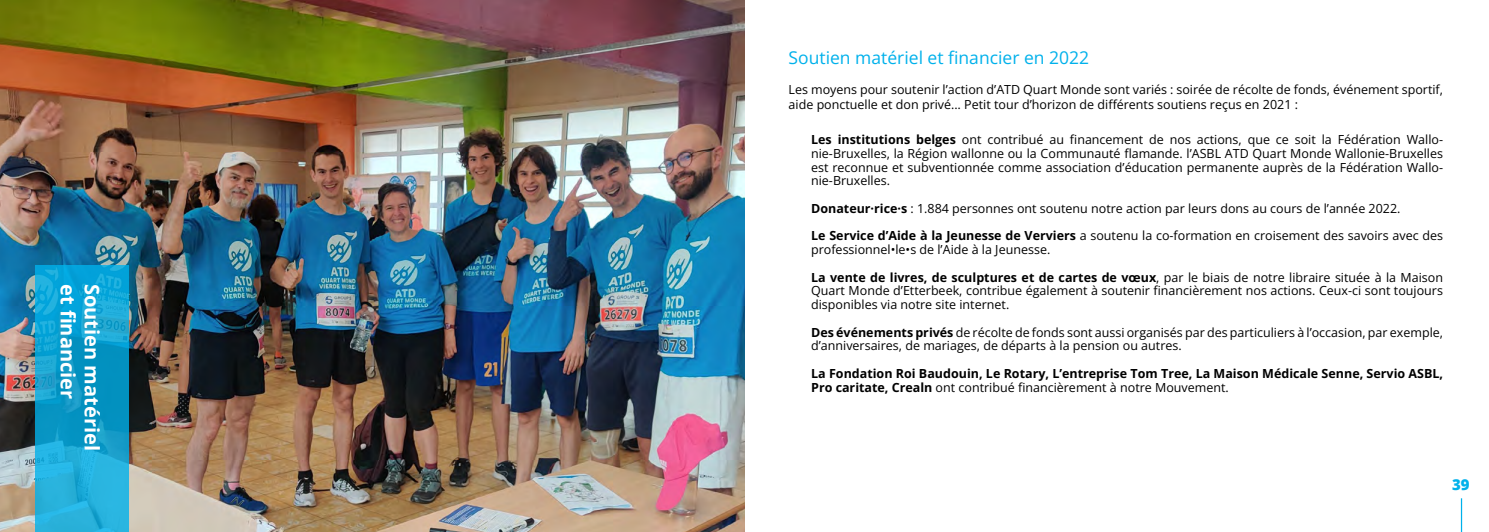
<style>
.page{position:relative;width:1489px;height:532px;background:#fff}
.page>*{position:absolute;margin:0;border:0;box-sizing:border-box;transform-origin:0 0}
.t1{font:20px "Open Sans";color:#fff}
.t2{font:17.5px "Open Sans";color:#00b1eb}
.t3{font:800 15px "Open Sans";color:#00b1eb}
.t4{font:12.5px/13.8px "Open Sans";color:#000}
</style>
<div class="page">
<img style="left:0;top:0;width:744px;height:531px">
<svg style="left:35px;top:265px;width:94px;height:266px;background:#14a3d2"></svg>
<hr style="left:1460px;top:498px;width:1px;height:33px;background:#00b1eb">
<h1 class="t1" style="left:82px;top:284px;width:117px;rotate:90deg">et financier</h1>
<h1 class="t1" style="left:106px;top:284px;width:168px;rotate:90deg">Soutien matériel</h1>
<h2 class="t2" style="left:788px;top:46px;width:302px">Soutien matériel et financier en 2022</h2>
<p class="t4" style="left:788px;top:82px;width:656px;line-height:15px">Les moyens pour soutenir l’action d’ATD Quart Monde sont variés : soirée de récolte de fonds, événement sportif, aide ponctuelle et don privé… Petit tour d’horizon de différents soutiens reçus en 2021 :</p>
<p class="t4" style="left:811px;top:132px;width:633px;text-align:justify;text-indent:-22px">• Les institutions belges ont contribué au financement de nos actions, que ce soit la Fédération Wallo&shy;nie-Bruxelles, la Région wallonne ou la Communauté flamande. l’ASBL ATD Quart Monde Wallonie-Bruxelles est reconnue et subventionnée comme association d’éducation permanente auprès de la Fédération Wallo&shy;nie-Bruxelles.</p>
<p class="t4" style="left:788px;top:201px;width:613px">• Donateur·rice·s : 1.884 personnes ont soutenu notre action par leurs dons au cours de l’année 2022.</p>
<p class="t4" style="left:811px;top:228px;width:633px;text-indent:-22px">• Le Service d’Aide à la Jeunesse de Verviers a soutenu la co-formation en croisement des savoirs avec des professionnel•le•s de l’Aide à la Jeunesse.</p>
<p class="t4" style="left:811px;top:270px;width:633px;text-align:justify;text-indent:-22px">• La vente de livres, de sculptures et de cartes de vœux, par le biais de notre libraire située à la Maison Quart Monde d’Etterbeek, contribue également à soutenir financièrement nos actions. Ceux-ci sont toujours disponibles via notre site internet.</p>
<p class="t4" style="left:811px;top:325px;width:633px;text-indent:-22px">• Des événements privés de récolte de fonds sont aussi organisés par des particuliers à l’occasion, par exemple, d’anniversaires, de mariages, de départs à la pension ou autres.</p>
<p class="t4" style="left:811px;top:366px;width:633px;text-indent:-22px">• La Fondation Roi Baudouin, Le Rotary, L’entreprise Tom Tree, La Maison Médicale Senne, Servio ASBL,<br>Pro caritate, Crealn ont contribué financièrement à notre Mouvement.</p>
<p class="t3" style="left:1451px;top:473px;width:19px">39</p>
</div>
